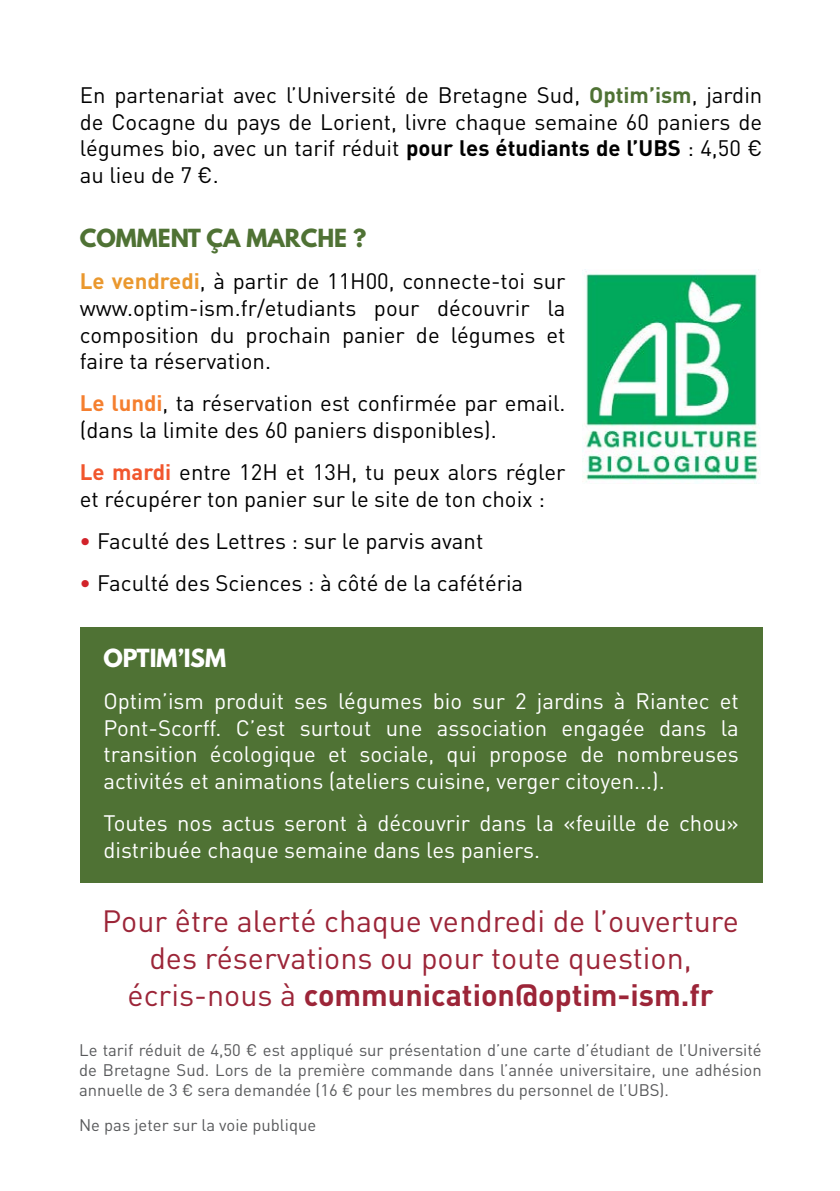
<style>
.page{position:relative;width:840px;height:1191px;background:#fff}
.page>*{position:absolute;margin:0;border:0;box-sizing:border-box;transform-origin:0 0}
.t1{font:30.4px/36.6px "DIN Pro";color:#9c2538;text-align:center}
.t2{font:22.2px/26.6px "DIN Pro";color:#000;text-align:justify}
.t3{font:22.2px/26.6px "DIN Pro";color:#fff;text-align:justify}
.t4{font:700 22.2px "League Spartan";color:#4f7234}
.t5{font:700 22.2px "League Spartan";color:#fff}
.t6{font:16.6px/20px "DIN Pro";color:#58595b;text-align:justify}
.s1{font-weight:700;color:#4f7234}
.s2{font-weight:700}
.s3{font-weight:700;color:#ea982e}
.s4{font-weight:700;color:#f57f2f}
.s5{font-weight:700;color:#f1562d}
.s6{font-weight:700;color:#d2232a}
</style>
<div class="page">
<div style="left:80px;top:626px;width:682px;height:256px;background:#4f7234"></div>
<img style="left:582px;top:269px;width:177px;height:214px">
<p class="t2" style="left:80px;top:80px;width:683px">En partenariat avec l’Université de Bretagne Sud, <span class="s1">Optim’ism</span>, jardin de Cocagne du pays de Lorient, livre chaque semaine 60 paniers de légumes bio, avec un tarif réduit <span class="s2">pour les étudiants de l’UBS</span> : 4,50 € au lieu de 7 €.</p>
<p class="t4" style="left:80px;top:221px;width:288px">COMMENT ÇA MARCHE ?</p>
<p class="t2" style="left:80px;top:266px;width:487px"><span class="s3">Le vendredi</span>, à partir de 11H00, connecte-toi sur www.optim-ism.fr/etudiants pour découvrir la composition du prochain panier de légumes et faire ta réservation.</p>
<p class="t2" style="left:80px;top:388px;width:487px"><span class="s4">Le lundi</span>, ta réservation est confirmée par email. (dans la limite des 60 paniers disponibles).</p>
<p class="t2" style="left:80px;top:457px;width:487px"><span class="s5">Le mardi</span> entre 12H et 13H, tu peux alors régler et récupérer ton panier sur le site de ton choix :</p>
<p class="t2" style="left:80px;top:525px;width:405px"><span class="s6">•</span> Faculté des Lettres : sur le parvis avant</p>
<p class="t2" style="left:80px;top:568px;width:444px"><span class="s6">•</span> Faculté des Sciences : à côté de la cafétéria</p>
<p class="t5" style="left:103px;top:640px;width:124px">OPTIM’ISM</p>
<p class="t3" style="left:103px;top:685px;width:636px">Optim’ism produit ses légumes bio sur 2 jardins à Riantec et Pont-Scorff. C’est surtout une association engagée dans la transition écologique et sociale, qui propose de nombreuses activités et animations (ateliers cuisine, verger citoyen...).</p>
<p class="t3" style="left:103px;top:807px;width:636px">Toutes nos actus seront à découvrir dans la «feuille de chou» distribuée chaque semaine dans les paniers.</p>
<h1 class="t1" style="left:102px;top:900px;width:637px">Pour être alerté chaque vendredi de l’ouverture des réservations ou pour toute question, écris-nous à <span class="s2">communication@optim-ism.fr</span></h1>
<p class="t6" style="left:79px;top:1038px;width:683px">Le tarif réduit de 4,50 € est appliqué sur présentation d’une carte d’étudiant de l’Université de Bretagne Sud. Lors de la première commande dans l’année universitaire, une adhésion annuelle de 3 € sera demandée (16 € pour les membres du personnel de l’UBS).</p>
<p class="t6" style="left:79px;top:1113px;width:238px">Ne pas jeter sur la voie publique</p>
</div>
